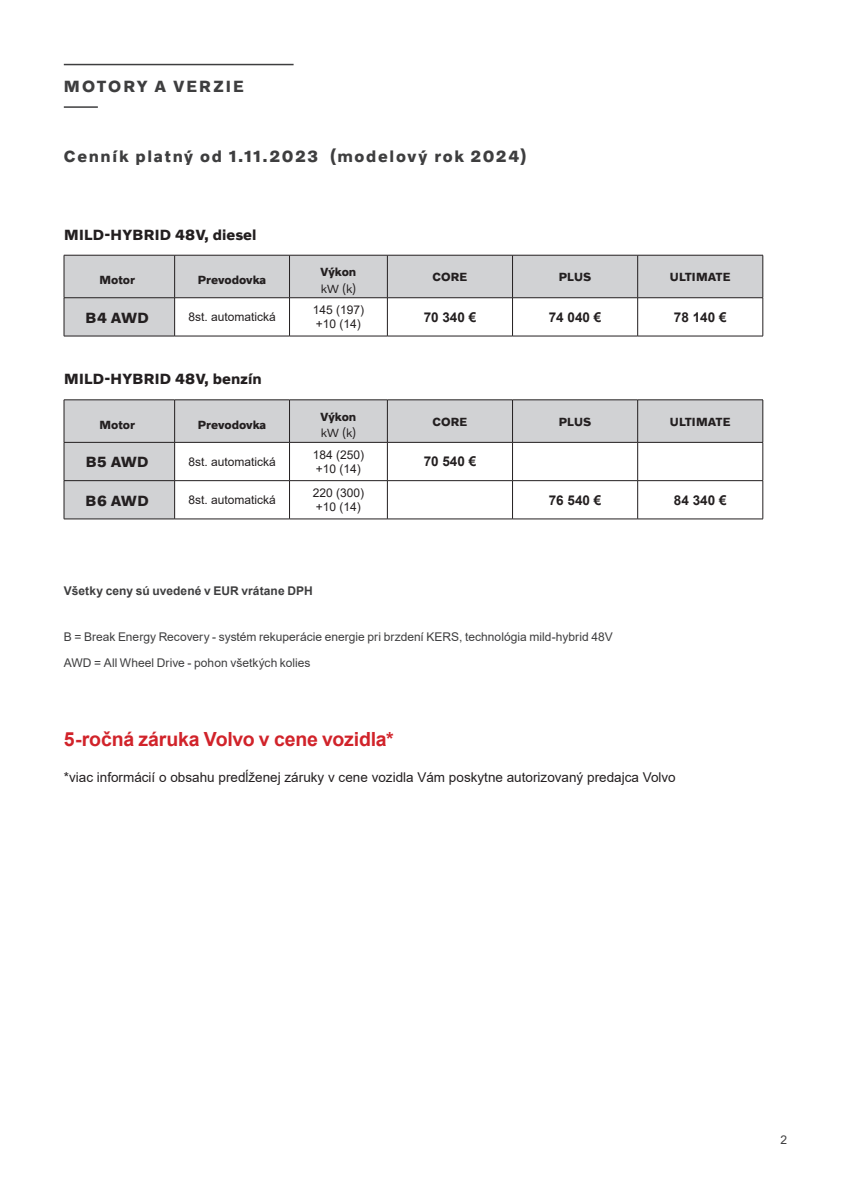
<style>
.page{position:relative;width:851px;height:1191px;background:#fff}
.page>*{position:absolute;margin:0;border:0;box-sizing:border-box;transform-origin:0 0}
.MY16_Basic{font:700 19.5px "Arial";letter-spacing:-.01em;color:#d1232a}
.MY16_Basic-2{font:700 16.5px "Volvo Novum";letter-spacing:.1em;color:#3e3e3f}
.MY16_Chapter_heading{font:700 16.5px "Volvo Novum";letter-spacing:.125em;color:#3e3e3f}
.t1{font:700 15px "Volvo Novum";letter-spacing:.02em;color:#231f20}
.t2{font:13.5px "Arial";color:#231f20}
.t3{font:700 13.5px "Arial";color:#231f20}
.MY16_Basic-3{font:12px "Arial";color:#3e3e3f}
.t4{font:12px "Arial";color:#231f20}
.t5{font:700 12px/16.5px "Volvo Novum";color:#231f20}
.MY16_Basic-4{font:700 12px "Arial";letter-spacing:.005em;color:#3e3e3f}
.t6{font:700 12px "Volvo Novum";letter-spacing:.02em;color:#231f20}
.s1{font-weight:400}
</style>
<div class="page">
<hr style="left:64px;top:64px;width:229px;height:1px;background:#3e3e3f">
<hr style="left:64px;top:106px;width:34px;height:2px;background:#3e3e3f">
<svg style="left:65px;top:256px;width:322px;height:262px"></svg>
<svg style="left:388px;top:256px;width:374px;height:186px"></svg>
<hr style="left:64px;top:255px;width:111px;height:1px;background:#231f20">
<hr style="left:64px;top:255px;width:1px;height:42px;background:#231f20">
<hr style="left:175px;top:255px;width:114px;height:1px;background:#231f20">
<hr style="left:174px;top:255px;width:1px;height:42px;background:#231f20">
<hr style="left:289px;top:255px;width:98px;height:1px;background:#231f20">
<hr style="left:289px;top:255px;width:1px;height:42px;background:#231f20">
<hr style="left:387px;top:255px;width:1px;height:42px;background:#231f20">
<hr style="left:512px;top:255px;width:1px;height:42px;background:#231f20">
<hr style="left:637px;top:255px;width:1px;height:42px;background:#231f20">
<hr style="left:64px;top:297px;width:111px;height:1px;background:#231f20">
<hr style="left:64px;top:298px;width:1px;height:38px;background:#231f20">
<hr style="left:175px;top:297px;width:114px;height:1px;background:#231f20">
<hr style="left:174px;top:298px;width:1px;height:38px;background:#231f20">
<hr style="left:289px;top:297px;width:98px;height:1px;background:#231f20">
<hr style="left:289px;top:298px;width:1px;height:38px;background:#231f20">
<hr style="left:387px;top:298px;width:1px;height:38px;background:#231f20">
<hr style="left:512px;top:298px;width:1px;height:38px;background:#231f20">
<hr style="left:637px;top:298px;width:1px;height:38px;background:#231f20">
<hr style="left:762px;top:298px;width:1px;height:38px;background:#231f20">
<hr style="left:64px;top:336px;width:111px;height:1px;background:#231f20">
<hr style="left:175px;top:336px;width:114px;height:1px;background:#231f20">
<hr style="left:289px;top:336px;width:98px;height:1px;background:#231f20">
<hr style="left:387px;top:336px;width:125px;height:1px;background:#231f20">
<hr style="left:512px;top:336px;width:125px;height:1px;background:#231f20">
<hr style="left:637px;top:336px;width:125px;height:1px;background:#231f20">
<hr style="left:387px;top:400px;width:1px;height:42px;background:#231f20">
<hr style="left:512px;top:400px;width:1px;height:42px;background:#231f20">
<hr style="left:637px;top:400px;width:1px;height:42px;background:#231f20">
<hr style="left:387px;top:255px;width:125px;height:1px;background:#231f20">
<hr style="left:512px;top:255px;width:125px;height:1px;background:#231f20">
<hr style="left:637px;top:255px;width:125px;height:1px;background:#231f20">
<hr style="left:387px;top:297px;width:125px;height:1px;background:#231f20">
<hr style="left:512px;top:297px;width:125px;height:1px;background:#231f20">
<hr style="left:637px;top:297px;width:125px;height:1px;background:#231f20">
<hr style="left:64px;top:399px;width:111px;height:1px;background:#231f20">
<hr style="left:64px;top:400px;width:1px;height:42px;background:#231f20">
<hr style="left:175px;top:399px;width:114px;height:1px;background:#231f20">
<hr style="left:174px;top:400px;width:1px;height:42px;background:#231f20">
<hr style="left:289px;top:399px;width:98px;height:1px;background:#231f20">
<hr style="left:289px;top:400px;width:1px;height:42px;background:#231f20">
<hr style="left:387px;top:399px;width:125px;height:1px;background:#231f20">
<hr style="left:512px;top:399px;width:125px;height:1px;background:#231f20">
<hr style="left:637px;top:399px;width:125px;height:1px;background:#231f20">
<hr style="left:64px;top:442px;width:111px;height:1px;background:#231f20">
<hr style="left:64px;top:442px;width:1px;height:38px;background:#231f20">
<hr style="left:175px;top:442px;width:114px;height:1px;background:#231f20">
<hr style="left:174px;top:442px;width:1px;height:38px;background:#231f20">
<hr style="left:289px;top:442px;width:98px;height:1px;background:#231f20">
<hr style="left:289px;top:442px;width:1px;height:38px;background:#231f20">
<hr style="left:387px;top:442px;width:125px;height:1px;background:#231f20">
<hr style="left:387px;top:442px;width:1px;height:38px;background:#231f20">
<hr style="left:512px;top:442px;width:125px;height:1px;background:#231f20">
<hr style="left:512px;top:442px;width:1px;height:38px;background:#231f20">
<hr style="left:637px;top:442px;width:125px;height:1px;background:#231f20">
<hr style="left:637px;top:442px;width:1px;height:38px;background:#231f20">
<hr style="left:762px;top:442px;width:1px;height:38px;background:#231f20">
<hr style="left:64px;top:480px;width:111px;height:1px;background:#231f20">
<hr style="left:64px;top:481px;width:1px;height:38px;background:#231f20">
<hr style="left:175px;top:480px;width:114px;height:1px;background:#231f20">
<hr style="left:174px;top:481px;width:1px;height:38px;background:#231f20">
<hr style="left:289px;top:480px;width:98px;height:1px;background:#231f20">
<hr style="left:289px;top:481px;width:1px;height:38px;background:#231f20">
<hr style="left:387px;top:480px;width:125px;height:1px;background:#231f20">
<hr style="left:387px;top:481px;width:1px;height:38px;background:#231f20">
<hr style="left:512px;top:480px;width:125px;height:1px;background:#231f20">
<hr style="left:512px;top:481px;width:1px;height:38px;background:#231f20">
<hr style="left:637px;top:480px;width:125px;height:1px;background:#231f20">
<hr style="left:637px;top:481px;width:1px;height:38px;background:#231f20">
<hr style="left:762px;top:481px;width:1px;height:38px;background:#231f20">
<hr style="left:64px;top:518px;width:111px;height:1px;background:#231f20">
<hr style="left:175px;top:518px;width:114px;height:1px;background:#231f20">
<hr style="left:289px;top:518px;width:98px;height:1px;background:#231f20">
<hr style="left:387px;top:518px;width:125px;height:1px;background:#231f20">
<hr style="left:512px;top:518px;width:125px;height:1px;background:#231f20">
<hr style="left:637px;top:518px;width:125px;height:1px;background:#231f20">
<hr style="left:762px;top:255px;width:1px;height:42px;background:#231f20">
<hr style="left:762px;top:400px;width:1px;height:42px;background:#231f20">
<p class="MY16_Chapter_heading" style="left:64px;top:75px;width:181px">MOTORY A VERZIE</p>
<p class="MY16_Basic-2" style="left:64px;top:145px;width:464px">Cenník platný od 1.11.2023 (modelový rok 2024)</p>
<p class="t1" style="left:64px;top:225px;width:194px">MILD-HYBRID 48V, diesel</p>
<p class="t5" style="left:99px;top:271px;width:37px">Motor</p>
<p class="t5" style="left:198px;top:271px;width:70px">Prevodovka</p>
<p class="t5" style="left:320px;top:263px;width:37px">Výkon <span class="s1">kW (k)</span></p>
<p class="t5" style="left:432px;top:268px;width:37px">CORE</p>
<p class="t5" style="left:558px;top:268px;width:34px">PLUS</p>
<p class="t6" style="left:669px;top:269px;width:62px">ULTIMATE</p>
<p class="t1" style="left:86px;top:308px;width:65px">B4 AWD</p>
<p class="t4" style="left:188px;top:309px;width:89px">8st. automatická</p>
<p class="t4" style="left:313px;top:301px;width:53px">145 (197)</p>
<p class="t4" style="left:316px;top:316px;width:47px">+10 (14)</p>
<p class="t3" style="left:423px;top:307px;width:54px">70 340 €</p>
<p class="t3" style="left:548px;top:307px;width:54px">74 040 €</p>
<p class="t3" style="left:673px;top:307px;width:54px">78 140 €</p>
<p class="t1" style="left:64px;top:369px;width:199px">MILD-HYBRID 48V, benzín</p>
<p class="t5" style="left:99px;top:416px;width:37px">Motor</p>
<p class="t5" style="left:198px;top:416px;width:70px">Prevodovka</p>
<p class="t5" style="left:320px;top:408px;width:37px">Výkon <span class="s1">kW (k)</span></p>
<p class="t5" style="left:432px;top:413px;width:37px">CORE</p>
<p class="t5" style="left:558px;top:413px;width:34px">PLUS</p>
<p class="t6" style="left:669px;top:414px;width:62px">ULTIMATE</p>
<p class="t1" style="left:86px;top:452px;width:64px">B5 AWD</p>
<p class="t4" style="left:188px;top:453px;width:89px">8st. automatická</p>
<p class="t4" style="left:313px;top:446px;width:53px">184 (250)</p>
<p class="t4" style="left:316px;top:460px;width:47px">+10 (14)</p>
<p class="t3" style="left:423px;top:452px;width:54px">70 540 €</p>
<p class="t1" style="left:86px;top:491px;width:65px">B6 AWD</p>
<p class="t4" style="left:188px;top:491px;width:89px">8st. automatická</p>
<p class="t4" style="left:313px;top:484px;width:53px">220 (300)</p>
<p class="t4" style="left:316px;top:499px;width:47px">+10 (14)</p>
<p class="t3" style="left:548px;top:490px;width:54px">76 540 €</p>
<p class="t3" style="left:673px;top:490px;width:54px">84 340 €</p>
<p class="MY16_Basic-4" style="left:64px;top:582px;width:250px">Všetky ceny sú uvedené v EUR vrátane DPH</p>
<p class="MY16_Basic-3" style="left:64px;top:629px;width:550px">B = Break Energy Recovery - systém rekuperácie energie pri brzdení KERS, technológia mild-hybrid 48V</p>
<p class="MY16_Basic-3" style="left:64px;top:654px;width:248px">AWD = All Wheel Drive - pohon všetkých kolies</p>
<p class="MY16_Basic" style="left:64px;top:725px;width:331px">5-ročná záruka Volvo v cene vozidla*</p>
<p class="t2" style="left:64px;top:768px;width:613px">*viac informácií o obsahu predĺženej záruky v cene vozidla Vám poskytne autorizovaný predajca Volvo</p>
<p class="MY16_Basic-3" style="left:780px;top:1132px;width:8px">2</p>
</div>
